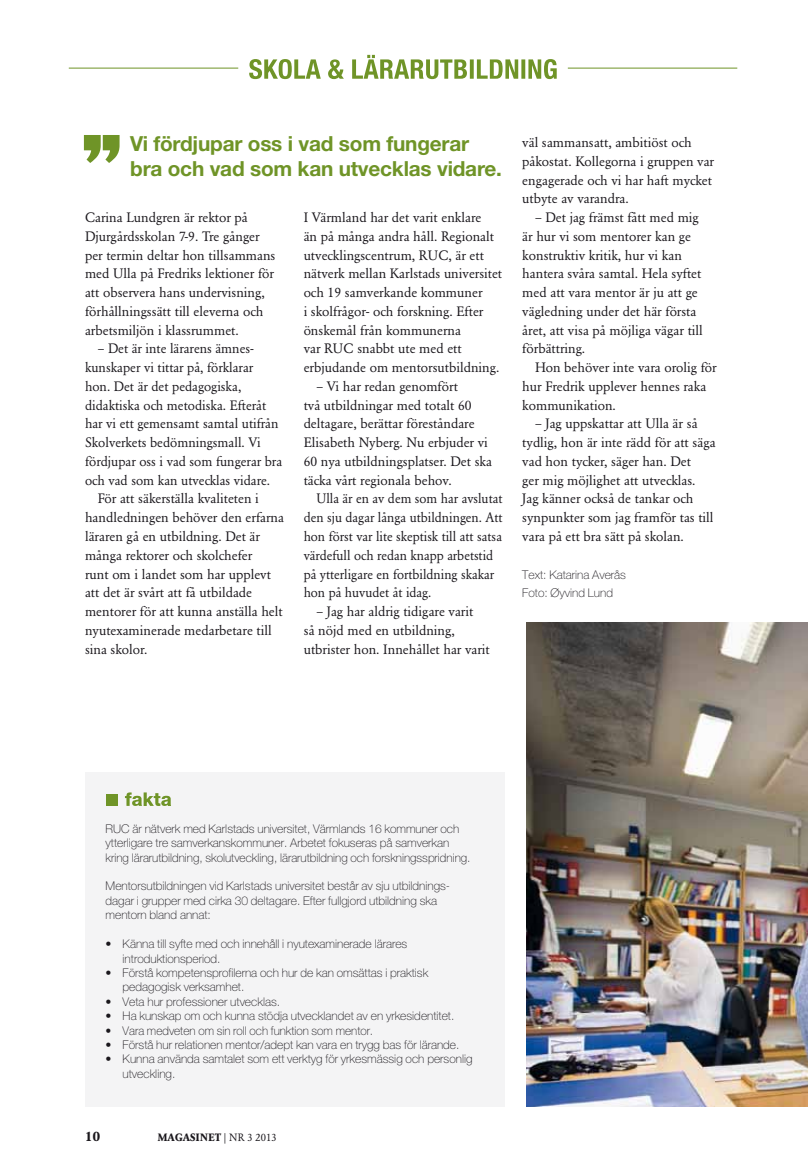
<style>
.page{position:relative;width:808px;height:1170px;background:#fff}
.page>*{position:absolute;margin:0;border:0;box-sizing:border-box;transform-origin:0 0}
.t1{font:700 20.7px/24.9px "Helvetica Neue";letter-spacing:-.01em;color:#6f9427}
.t2{font:13.5px/18.8px "Garamond BE";color:#1a171c}
.t3{font:13.5px/18.8px "Garamond BE";color:#1a171c;scale:.96 1}
.t4{font:700 13.5px "Garamond BE";color:#1a171c}
.t5{font:100 12px/14.4px "Helvetica Neue";color:#1a171c}
.t6{font:700 10.5px "Garamond BE";letter-spacing:.02em;color:#1a171c}
.t7{font:10.5px "Garamond BE";color:#1a171c}
</style>
<div class="page">
<div style="left:85px;top:772px;width:419px;height:334px;background:#f4f4f5"></div>
<div style="left:106px;top:794px;width:11px;height:11px;background:#6f9427"></div>
<svg style="left:125px;top:792px;width:46px;height:14px"></svg>
<hr style="left:69px;top:68px;width:169px;height:1px;background:#6f9427">
<hr style="left:568px;top:68px;width:169px;height:1px;background:#6f9427">
<svg style="left:249px;top:55px;width:308px;height:24px"></svg>
<svg style="left:84px;top:135px;width:36px;height:28px"></svg>
<img style="left:527px;top:623px;width:281px;height:483px">
<h1 class="t1" style="left:130px;top:131px;width:373px">Vi fördjupar oss i vad som fungerar bra och vad som kan utvecklas vidare.</h1>
<p class="t2" style="left:85px;top:208px;width:192px">Carina Lundgren är rektor på<br>Djurgårdsskolan 7-9. Tre gånger per termin deltar hon tillsammans med Ulla på Fredriks lektioner för att observera hans undervisning, förhållningssätt till eleverna och arbetsmiljön i klassrummet.</p>
<p class="t2" style="left:98px;top:339px;width:157px">– Det är inte lärarens ämnes-</p>
<p class="t2" style="left:85px;top:358px;width:170px">kunskaper vi tittar på, förklarar</p>
<p class="t2" style="left:85px;top:377px;width:158px">hon. Det är det pedagogiska,</p>
<p class="t2" style="left:85px;top:395px;width:183px">didaktiska och metodiska. Efteråt</p>
<p class="t2" style="left:85px;top:414px;width:195px">har vi ett gemensamt samtal utifrån</p>
<p class="t2" style="left:85px;top:433px;width:177px">Skolverkets bedömningsmall. Vi</p>
<p class="t2" style="left:85px;top:452px;width:199px">fördjupar oss i vad som fungerar bra</p>
<p class="t2" style="left:85px;top:470px;width:187px">och vad som kan utvecklas vidare.</p>
<p class="t2" style="left:98px;top:489px;width:163px">För att säkerställa kvaliteten i</p>
<p class="t2" style="left:85px;top:508px;width:201px">handledningen behöver den erfarna</p>
<p class="t2" style="left:85px;top:527px;width:177px">läraren gå en utbildning. Det är</p>
<p class="t2" style="left:85px;top:545px;width:169px">många rektorer och skolchefer</p>
<p class="t2" style="left:85px;top:564px;width:187px">runt om i landet som har upplevt</p>
<p class="t2" style="left:85px;top:583px;width:169px">att det är svårt att få utbildade</p>
<p class="t2" style="left:85px;top:602px;width:199px">mentorer för att kunna anställa helt</p>
<p class="t2" style="left:85px;top:620px;width:188px">nyutexaminerade medarbetare till</p>
<p class="t2" style="left:85px;top:639px;width:64px">sina skolor.</p>
<p class="t2" style="left:304px;top:208px;width:200px">I Värmland har det varit enklare<br>än på många andra håll. Regionalt utvecklingscentrum, RUC, är ett nätverk mellan Karlstads universitet och 19 samverkande kommuner<br>i skolfrågor- och forskning. Efter önskemål från kommunerna<br>var RUC snabbt ute med ett erbjudande om mentorsutbildning.</p>
<p class="t2" style="left:304px;top:377px;width:190px;text-indent:13px">– Vi har redan genomfört<br>två utbildningar med totalt 60 deltagare, berättar föreståndare<br>Elisabeth Nyberg. Nu erbjuder vi<br>60 nya utbildningsplatser. Det ska täcka vårt regionala behov.</p>
<p class="t3" style="left:304px;top:489px;width:209px;text-indent:13px">Ulla är en av dem som har avslutat den sju dagar långa utbildningen. Att hon först var lite skeptisk till att satsa värdefull och redan knapp arbetstid på ytterligare en fortbildning skakar hon på huvudet åt idag.</p>
<p class="t2" style="left:304px;top:602px;width:188px;text-indent:13px">– Jag har aldrig tidigare varit<br>så nöjd med en utbildning, utbrister hon. Innehållet har varit</p>
<p class="t2" style="left:522px;top:133px;width:193px">väl sammansatt, ambitiöst och påkostat. Kollegorna i gruppen var engagerade och vi har haft mycket utbyte av varandra.</p>
<p class="t2" style="left:522px;top:208px;width:182px;text-indent:13px">– Det jag främst fått med mig är hur vi som mentorer kan ge konstruktiv kritik, hur vi kan hantera svåra samtal. Hela syftet med att vara mentor är ju att ge vägledning under det här första året, att visa på möjliga vägar till förbättring.</p>
<p class="t2" style="left:522px;top:358px;width:196px;text-indent:13px">Hon behöver inte vara orolig för hur Fredrik upplever hennes raka kommunikation.</p>
<p class="t2" style="left:522px;top:414px;width:195px;text-indent:13px">– Jag uppskattar att Ulla är så tydlig, hon är inte rädd för att säga vad hon tycker, säger han. Det<br>ger mig möjlighet att utvecklas.<br>Jag känner också de tankar och synpunkter som jag framför tas till vara på ett bra sätt på skolan.</p>
<p class="t5" style="left:522px;top:564px;width:105px;line-height:18.8px">Text: Katarina Averås<br>Foto: Øyvind Lund</p>
<p class="t5" style="left:106px;top:821px;width:366px">RUC är nätverk med Karlstads universitet, Värmlands 16 kommuner och ytterligare tre samverkanskommuner. Arbetet fokuseras på samverkan kring lärarutbildning, skolutveckling, lärarutbildning och forskningsspridning.</p>
<p class="t5" style="left:106px;top:878px;width:346px">Mentorsutbildningen vid Karlstads universitet består av sju utbildnings&shy;dagar i grupper med cirka 30 deltagare. Efter fullgjord utbildning ska mentorn bland annat:</p>
<p class="t5" style="left:123px;top:936px;width:286px;text-indent:-17px">• Känna till syfte med och innehåll i nyutexaminerade lärares introduktionsperiod.</p>
<p class="t5" style="left:123px;top:965px;width:307px;text-indent:-17px">• Förstå kompetensprofilerna och hur de kan omsättas i praktisk pedagogisk verksamhet.</p>
<p class="t5" style="left:106px;top:994px;width:176px">• Veta hur professioner utvecklas.</p>
<p class="t5" style="left:106px;top:1008px;width:350px">• Ha kunskap om och kunna stödja utvecklandet av en yrkesidentitet.</p>
<p class="t5" style="left:106px;top:1022px;width:269px">• Vara medveten om sin roll och funktion som mentor.</p>
<p class="t5" style="left:106px;top:1037px;width:355px">• Förstå hur relationen mentor/adept kan vara en trygg bas för lärande.</p>
<p class="t5" style="left:123px;top:1051px;width:351px;text-indent:-17px">• Kunna använda samtalet som ett verktyg för yrkesmässig och personlig utveckling.</p>
<p class="t4" style="left:85px;top:1128px;width:17px">10</p>
<p class="t6" style="left:158px;top:1131px;width:51px">MAGASINET</p>
<p class="t7" style="left:224px;top:1131px;width:54px">| NR 3 2013</p>
</div>
